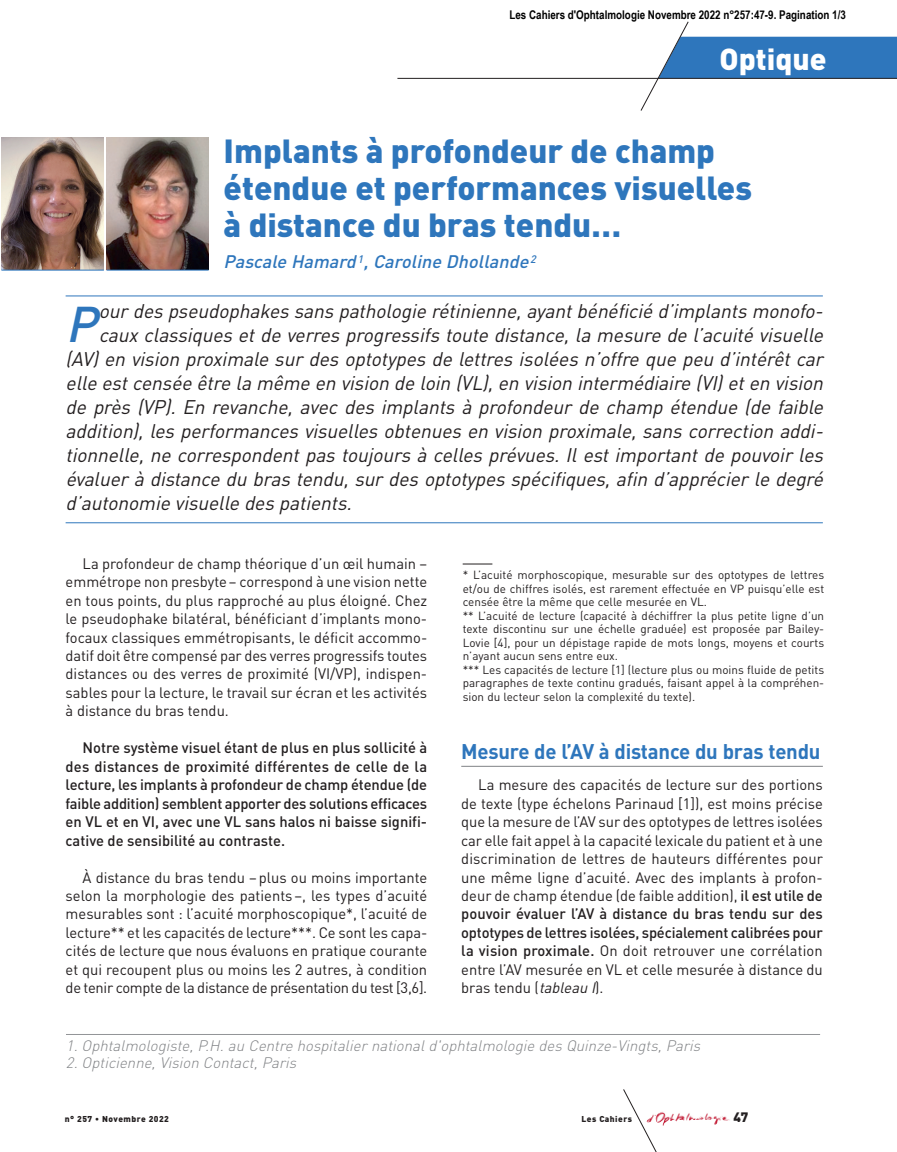
<style>
.page{position:relative;width:897px;height:1152px;background:#fff}
.page>*{position:absolute;margin:0;border:0;box-sizing:border-box;transform-origin:0 0}
.t1{font:italic 500 49.5px "DIN";color:#2e76bc}
.t2{font:900 33px/36.9px "DIN";color:#2e76bc}
.t3{font:900 30px "DIN";color:#fff}
.t4{font:700 21px "DIN";letter-spacing:-.01em;color:#2e76bc}
.t5{font:italic 19.5px "DIN";letter-spacing:-.005em;color:#231f20}
.t6{font:italic 500 18px "DIN";color:#2e76bc}
.t7{font:15px/18.5px "DIN";color:#231f20;text-align:justify}
.t8{font:500 15px/18.5px "DIN";color:#231f20;text-align:justify}
.t9{font:italic 300 15px "DIN";color:#808285}
.t10{font:900 13.5px "DIN";color:#231f20}
.t11{font:700 12px "Arial Narrow";color:#000}
.t12{font:11.7px/13.5px "DIN";color:#231f20}
.t13{font:900 8.4px "DIN";letter-spacing:.055em;color:#231f20}
.s1{font-weight:500}
.s2{font-style:italic}
</style>
<div class="page">
<hr style="left:397px;top:78px;width:500px;height:1px;background:#231f20">
<svg style="left:640px;top:21px;width:257px;height:90px"></svg>
<img style="left:669px;top:1113px;width:61px;height:12px">
<svg style="left:623px;top:1089px;width:46px;height:63px"></svg>
<hr style="left:461px;top:766px;width:361px;height:1px;background:#808285">
<hr style="left:66px;top:295px;width:756px;height:1px;background:#2e76bc">
<hr style="left:66px;top:522px;width:756px;height:1px;background:#2e76bc">
<hr style="left:66px;top:1034px;width:754px;height:1px;background:#939598">
<img style="left:2px;top:138px;width:102px;height:132px">
<hr style="left:1px;top:270px;width:103px;height:1px;background:#2e76bc">
<img style="left:106px;top:138px;width:103px;height:132px">
<hr style="left:106px;top:270px;width:103px;height:1px;background:#2e76bc">
<hr style="left:462px;top:564px;width:30px;height:1px;background:#231f20">
<p class="t11" style="left:509px;top:5px;width:338px">Les Cahiers d'Ophtalmologie Novembre 2022 n°257:47-9. Pagination 1/3</p>
<h3 class="t3" style="left:719px;top:48px;width:109px">Optique</h3>
<h2 class="t2" style="left:224px;top:135px;width:530px">Implants à profondeur de champ étendue et performances visuelles à distance du bras tendu…</h2>
<p class="t6" style="left:224px;top:255px;width:316px">Pascale Hamard<sup>1</sup>, Caroline Dhollande<sup>2</sup></p>
<h3 class="t5" style="left:99px;top:304px;width:729px">our des pseudophakes sans pathologie rétinienne, ayant bénéficié d’implants mono fo-</h3>
<h3 class="t5" style="left:99px;top:328px;width:729px">caux classiques et de verres progressifs toute distance, la mesure de l’acuité visuelle</h3>
<h3 class="t5" style="left:66px;top:352px;width:762px">(AV) en vision proximale sur des optotypes de lettres isolées n’offre que peu d’intérêt car</h3>
<h3 class="t5" style="left:66px;top:376px;width:762px">elle est censée être la même en vision de loin (VL), en vision intermédiaire (VI) et en vision</h3>
<h3 class="t5" style="left:66px;top:400px;width:762px">de près (VP). En revanche, avec des implants à profondeur de champ étendue (de faible</h3>
<h3 class="t5" style="left:66px;top:424px;width:762px">addition), les performances visuelles obtenues en vision proximale, sans correction addi-</h3>
<h3 class="t5" style="left:66px;top:448px;width:762px">tionnelle, ne correspondent pas toujours à celles prévues. Il est important de pouvoir les</h3>
<h3 class="t5" style="left:66px;top:472px;width:762px">évaluer à distance du bras tendu, sur des optotypes spécifiques, afin d’apprécier le degré</h3>
<h3 class="t5" style="left:66px;top:496px;width:291px">d’autonomie visuelle des patients.</h3>
<h1 class="t1" style="left:66px;top:306px;width:42px">P</h1>
<p class="t7" style="left:66px;top:556px;width:363px;text-indent:17px">La profondeur de champ théorique d’un œil humain – emmétrope non presbyte – correspond à une vision nette en tous points, du plus rapproché au plus éloigné. Chez le pseudophake bilatéral, bénéficiant d’implants mono&shy;focaux classiques emmétropisants, le déficit accommo&shy;datif doit être compensé par des verres progressifs toutes distances ou des verres de proximité (VI/VP), indispen&shy;sables pour la lecture, le travail sur écran et les activités à distance du bras tendu.</p>
<p class="t8" style="left:66px;top:740px;width:363px;text-indent:17px">Notre système visuel étant de plus en plus sollicité à des distances de proximité différentes de celle de la lecture, les implants à profondeur de champ étendue (de faible addition) semblent apporter des solutions efficaces en VL et en VI, avec une VL sans halos ni baisse signifi&shy;cative de sensibilité au contraste.</p>
<p class="t7" style="left:66px;top:869px;width:363px;text-indent:17px">À distance du bras tendu – plus ou moins importante selon la morphologie des patients –, les types d’acuité mesurables sont : l’acuité morphoscopique*, l’acuité de lecture** et les capacités de lecture***. Ce sont les capa&shy;cités de lecture que nous évaluons en pratique courante et qui recoupent plus ou moins les 2 autres, à condition de tenir compte de la distance de présentation du test [3,6].</p>
<p class="t12" style="left:462px;top:569px;width:363px">* L’acuité morphoscopique, mesurable sur des optotypes de lettres et/ou de chiffres isolés, est rarement effectuée en VP puisqu’elle est censée être la même que celle mesurée en VL.<br>** L’acuité de lecture (capacité à déchiffrer la plus petite ligne d’un texte discontinu sur une échelle graduée) est proposée par Bailey-Lovie [4], pour un dépistage rapide de mots longs, moyens et courts n’ayant aucun sens entre eux.<br>*** Les capacités de lecture [1] (lecture plus ou moins fluide de petits paragraphes de texte continu gradués, faisant appel à la compréhen&shy;sion du lecteur selon la complexité du texte).</p>
<h3 class="t4" style="left:461px;top:744px;width:361px">Mesure de l’AV à distance du bras tendu</h3>
<p class="t7" style="left:461px;top:777px;width:363px;text-indent:17px">La mesure des capacités de lecture sur des portions de texte (type échelons Parinaud [1]), est moins précise que la mesure de l’AV sur des optotypes de lettres isolées car elle fait appel à la capacité lexicale du patient et à une discrimination de lettres de hauteurs différentes pour une même ligne d’acuité. Avec des implants à profon&shy;deur de champ étendue (de faible addition), <span class="s1">il est utile de pouvoir évaluer l’AV à distance du bras tendu sur des optotypes de lettres isolées, spécialement calibrées pour la vision proximale.</span> On doit retrouver une corrélation entre l’AV mesurée en VL et celle mesurée à distance du bras tendu (<span class="s2">tableau I</span>).</p>
<p class="t9" style="left:66px;top:1040px;width:639px">1. Ophtalmologiste, P.H. au Centre hospitalier national d'ophtalmologie des Quinze-Vingts, Paris</p>
<p class="t9" style="left:66px;top:1057px;width:235px">2. Opticienne, Vision Contact, Paris</p>
<p class="t13" style="left:65px;top:1115px;width:106px">n° 257 • Novembre 2022</p>
<p class="t13" style="left:581px;top:1115px;width:52px">Les Cahiers</p>
<p class="t10" style="left:733px;top:1112px;width:17px">47</p>
</div>
